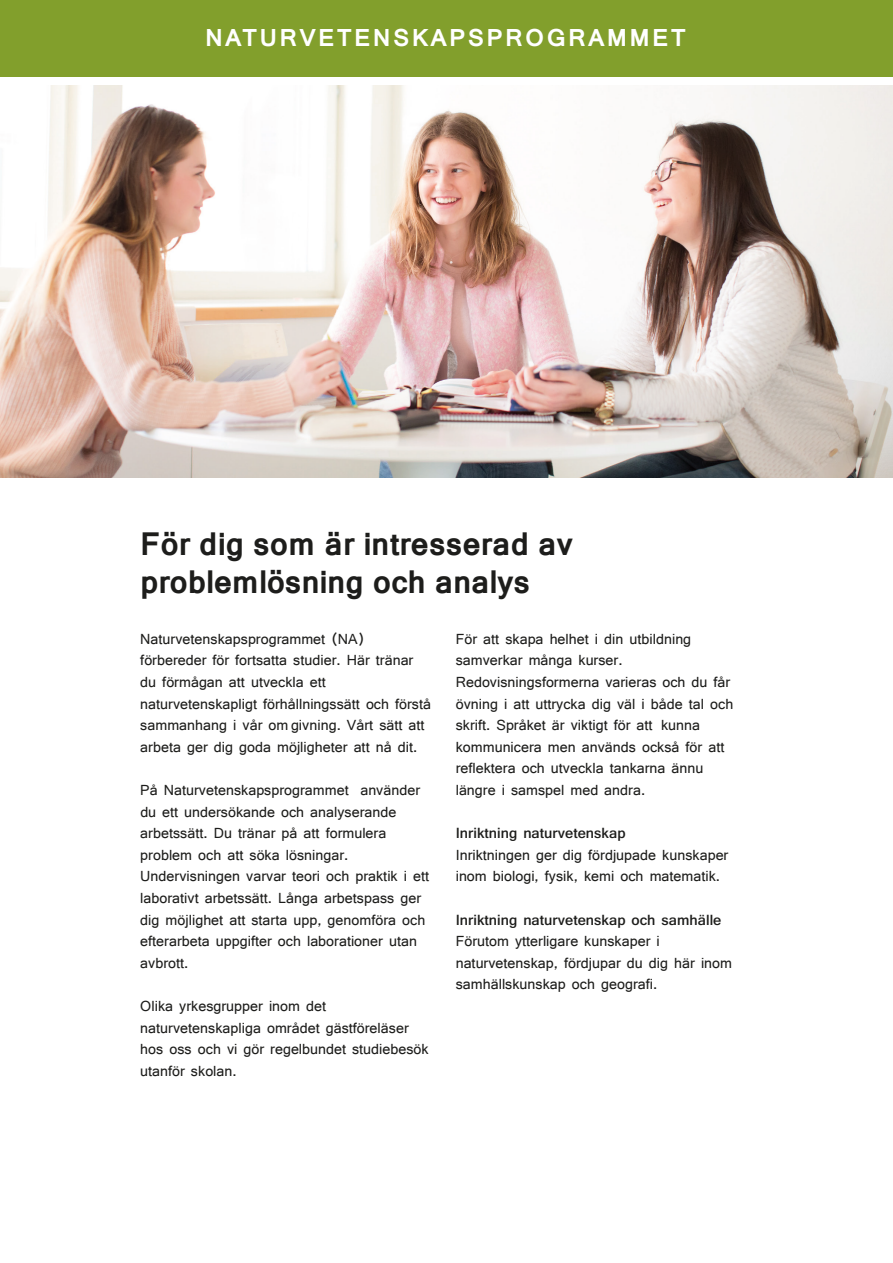
<style>
.page{position:relative;width:893px;height:1263px;background:#fff}
.page>*{position:absolute;margin:0;border:0;box-sizing:border-box;transform-origin:0 0}
.t1{font:700 30.9px/37.7px "Kartika";letter-spacing:-.01em;color:#1d1d1b}
.t2{font:700 23.1px "Kartika";letter-spacing:.095em;color:#fff}
.t3{font:15.45px/21.6px "Shruti";letter-spacing:.005em;color:#1d1d1b}
.t4{font:700 15.45px "Shruti";letter-spacing:.005em;color:#1d1d1b}
</style>
<div class="page">
<img style="left:0;top:86px;width:893px;height:391px">
<div style="left:0;top:0;width:893px;height:77px;background:#829f2c"></div>
<h2 class="t2" style="left:205px;top:24px;width:482px">NATURVETENSKAPSPROGRAMMET</h2>
<h1 class="t1" style="left:140px;top:528px;width:434px">För dig som är intresserad av problemlösning och analys</h1>
<p class="t3" style="left:140px;top:628px;width:292px">Naturvetenskapsprogrammet (NA) förbereder för fortsatta studier. Här tränar du förmågan att utveckla ett naturvetenskapligt förhållningssätt och förstå sammanhang i vår om givning. Vårt sätt att arbeta ger dig goda möjligheter att nå dit.</p>
<p class="t3" style="left:140px;top:779px;width:290px">På Naturvetenskapsprogrammet använder du ett undersökande och analyserande arbetssätt. Du tränar på att formulera problem och att söka lösningar.<br>Undervisningen varvar teori och praktik i ett laborativt arbetssätt. Långa arbetspass ger dig möjlighet att starta upp, genomföra och efterarbeta uppgifter och laborationer utan avbrott.</p>
<p class="t3" style="left:140px;top:995px;width:290px">Olika yrkesgrupper inom det naturvetenskapliga området gästföreläser hos oss och vi gör regelbundet studiebesök utanför skolan.</p>
<p class="t3" style="left:456px;top:628px;width:279px">För att skapa helhet i din utbildning samverkar många kurser.<br>Redovisningsformerna varieras och du får övning i att uttrycka dig väl i både tal och skrift. Språket är viktigt för att kunna kommunicera men används också för att reflektera och utveckla tankarna ännu längre i samspel med andra.</p>
<p class="t4" style="left:456px;top:824px;width:171px">Inriktning naturvetenskap</p>
<p class="t3" style="left:456px;top:844px;width:274px">Inriktningen ger dig fördjupade kunskaper inom biologi, fysik, kemi och matematik.</p>
<p class="t4" style="left:456px;top:910px;width:267px">Inriktning naturvetenskap och samhälle</p>
<p class="t3" style="left:456px;top:930px;width:278px">Förutom ytterligare kunskaper i naturvetenskap, fördjupar du dig här inom samhällskunskap och geografi.</p>
</div>
